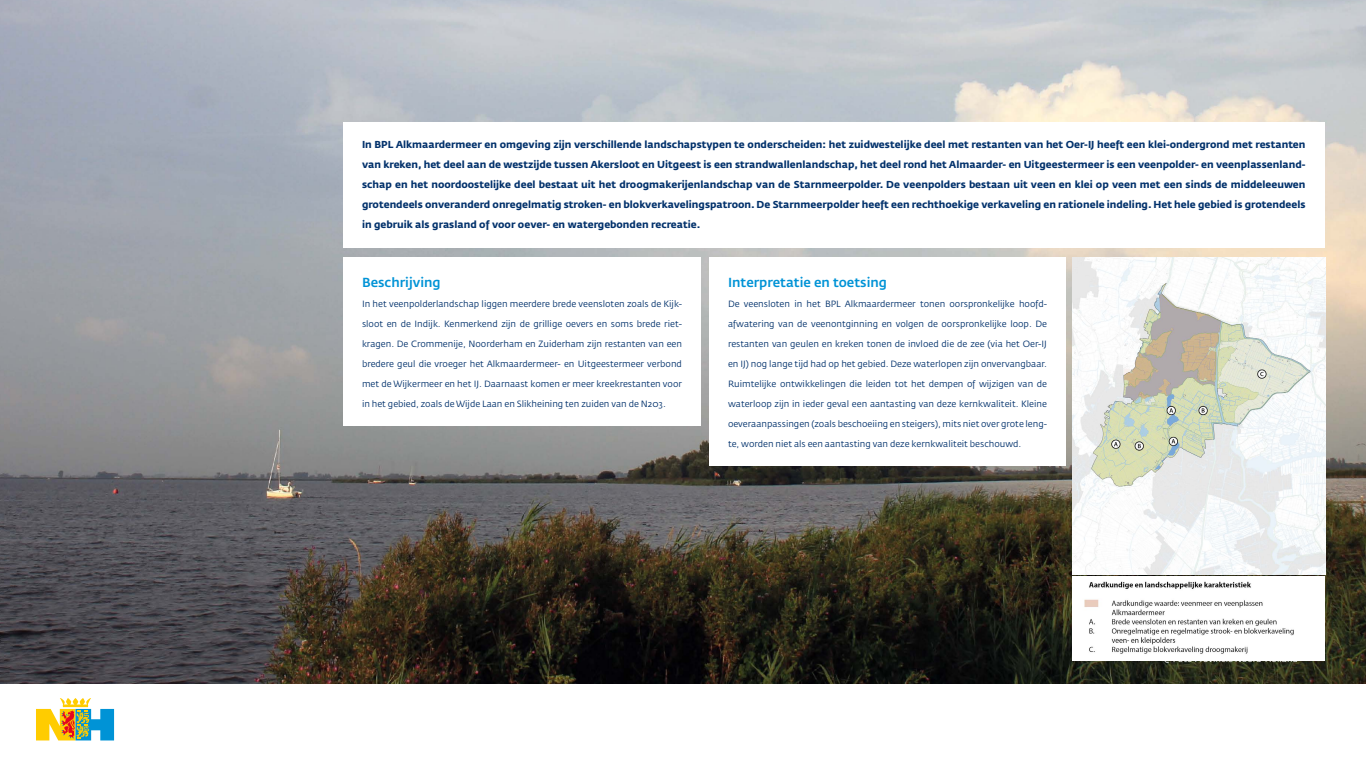
<style>
.page{position:relative;width:1366px;height:768px;background:#fff}
.page>*{position:absolute;margin:0;border:0;box-sizing:border-box;transform-origin:0 0}
.Txt{font:500 13px "Fedra Sans Std";color:#0093d6}
.txt_bold{font:700 10px/20px "Fedra Sans Std";color:#03326c;text-align:justify}
.Txt-2{font:9px "Fedra Sans Std";color:#03326c}
.t1{font:9px "Fedra Sans Std";color:#fff}
</style>
<div class="page">
<img style="left:0;top:0;width:1366px;height:684px">
<svg style="left:36px;top:698px;width:78px;height:42px"></svg>
<div style="left:343px;top:258px;width:358px;height:168px;background:#fff"></div>
<div style="left:709px;top:258px;width:357px;height:208px;background:#fff"></div>
<img style="left:1072px;top:258px;width:253px;height:317px">
<img style="left:1072px;top:577px;width:253px;height:83px">
<div style="left:343px;top:122px;width:982px;height:126px;background:#fff"></div>
<p class="txt_bold" style="left:362px;top:135px;width:945px">In BPL Alkmaardermeer en omgeving zijn verschillende landschapstypen te onderscheiden: het zuidwestelijke deel met restanten van het Oer-IJ heeft een klei-ondergrond met restanten van kreken, het deel aan de westzijde tussen Akersloot en Uitgeest is een strandwallenlandschap, het deel rond het Almaarder- en Uitgeestermeer is een veenpolder- en veenplassenland&shy;schap en het noordoostelijke deel bestaat uit het droogmakerijenlandschap van de Starnmeerpolder. De veenpolders bestaan uit veen en klei op veen met een sinds de middeleeuwen grotendeels onveranderd onregelmatig stroken- en blokverkavelingspatroon. De Starnmeerpolder heeft een rechthoekige verkaveling en rationele indeling. Het hele gebied is grotendeels in gebruik als grasland of voor oever- en watergebonden recreatie.</p>
<p class="Txt" style="left:362px;top:274px;width:80px">Beschrijving</p>
<p class="Txt-2" style="left:362px;top:298px;width:321px">In het veenpolderlandschap liggen meerdere brede veensloten zoals de Kijk-</p>
<p class="Txt-2" style="left:362px;top:318px;width:321px">sloot en de Indijk. Kenmerkend zijn de grillige oevers en soms brede riet-</p>
<p class="Txt-2" style="left:362px;top:338px;width:322px">kragen. De Crommenije, Noorderham en Zuiderham zijn restanten van een</p>
<p class="Txt-2" style="left:362px;top:358px;width:321px">bredere geul die vroeger het Alkmaardermeer- en Uitgeestermeer verbond</p>
<p class="Txt-2" style="left:362px;top:378px;width:321px">met de Wijkermeer en het IJ. Daarnaast komen er meer kreekrestanten voor</p>
<p class="Txt-2" style="left:362px;top:398px;width:305px">in het gebied, zoals de Wijde Laan en Slikheining ten zuiden van de N203.</p>
<p class="Txt" style="left:728px;top:274px;width:161px">Interpretatie en toetsing</p>
<p class="Txt-2" style="left:728px;top:298px;width:320px">De veensloten in het BPL Alkmaardermeer tonen oorspronkelijke hoofd-</p>
<p class="Txt-2" style="left:728px;top:318px;width:321px">afwatering van de veenontginning en volgen de oorspronkelijke loop. De</p>
<p class="Txt-2" style="left:728px;top:338px;width:321px">restanten van geulen en kreken tonen de invloed die de zee (via het Oer-IJ</p>
<p class="Txt-2" style="left:728px;top:358px;width:321px">en IJ) nog lange tijd had op het gebied. Deze waterlopen zijn onvervangbaar.</p>
<p class="Txt-2" style="left:728px;top:378px;width:320px">Ruimtelijke ontwikkelingen die leiden tot het dempen of wijzigen van de</p>
<p class="Txt-2" style="left:728px;top:398px;width:321px">waterloop zijn in ieder geval een aantasting van deze kernkwaliteit. Kleine</p>
<p class="Txt-2" style="left:728px;top:418px;width:321px">oeveraanpassingen (zoals beschoeiing en steigers), mits niet over grote leng-</p>
<p class="Txt-2" style="left:728px;top:438px;width:295px">te, worden niet als een aantasting van deze kernkwaliteit beschouwd.</p>
<p class="t1" style="left:1164px;top:653px;width:135px">@ Foto Provincie Noord-Holland</p>
</div>
